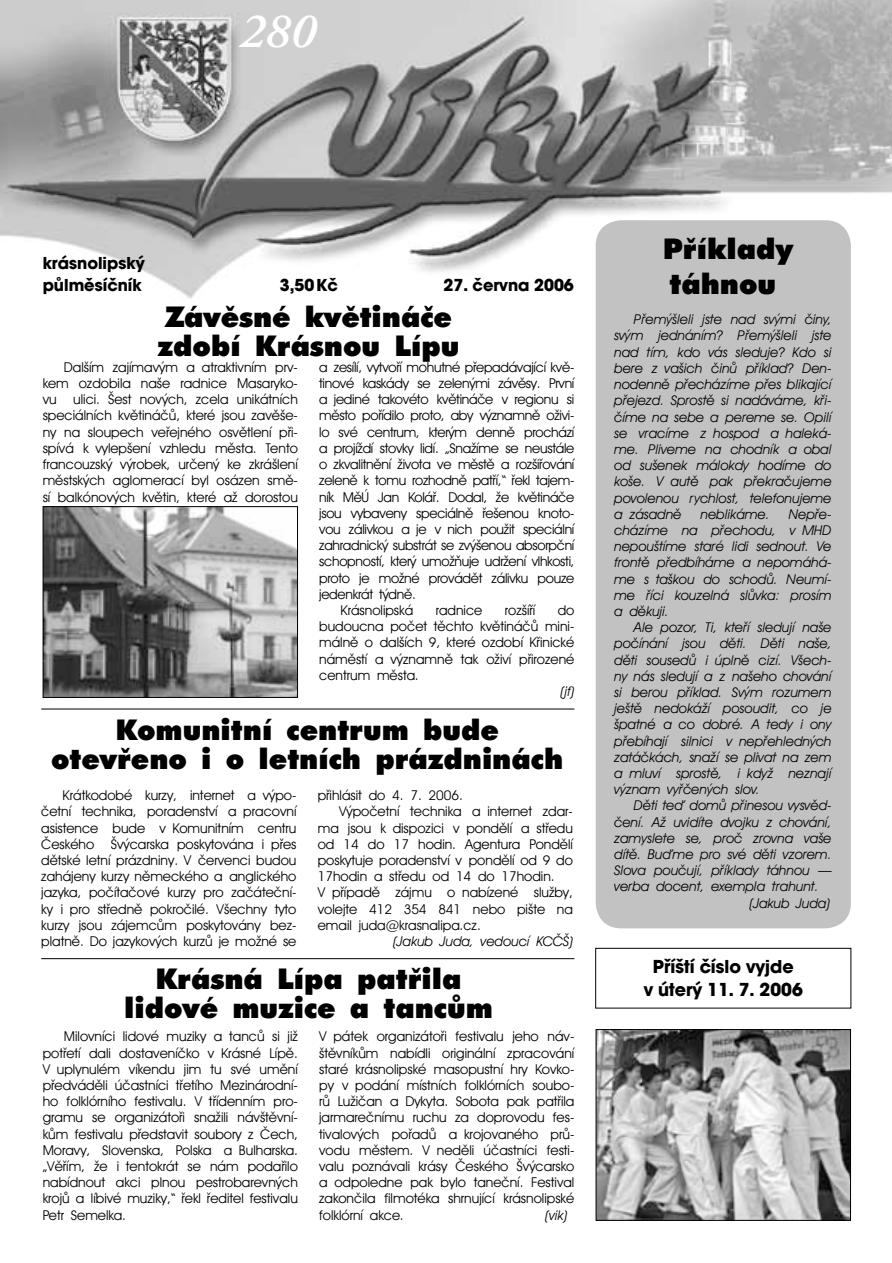
<style>
.page{position:relative;width:892px;height:1263px;background:#fff}
.page>*{position:absolute;margin:0;border:0;box-sizing:border-box;transform-origin:0 0}
.t1{font:italic 600 49.5px "Adobe Garamond Pro";color:#fff}
.t2{font:900 28.5px/28.5px "Futura X Blk BTCE Extra";color:#000}
.t3{font:700 19.5px/23.4px "Avant Gar Got Itc TCE";color:#000;text-align:center}
.t4{font:700 18px/21.6px "Avant Gar Got Itc TCE";color:#000}
.t5{font:13.5px/16.2px "Avant Garde Bk BTCE Book";letter-spacing:-.02em;color:#000;text-align:justify}
.t6{font:italic 13.5px/16.2px "Avant Garde Bk BTCE Book";color:#000;text-align:justify}
.t7{font:13.5px "Avant Garde Bk BTCE Book";color:#000}
</style>
<div class="page">
<img style="left:0;top:0;width:892px;height:299px">
<div style="left:595px;top:220px;width:256px;height:708px;background:#c2c2c2;border-radius:26px"></div>
<hr style="left:41px;top:708px;width:533px;height:1px;background:#000">
<img style="left:45px;top:508px;width:251px;height:188px">
<div style="left:43px;top:506px;width:255px;height:192px;border:1px solid #000"></div>
<svg style="left:41px;top:947px;width:810px;height:274px"></svg>
<h1 class="t1" style="left:239px;top:12px;width:77px">280</h1>
<h3 class="t4" style="left:43px;top:252px;width:104px">krásnolipský půlměsíčník</h3>
<h3 class="t4" style="left:280px;top:274px;width:60px">3,50 Kč</h3>
<h3 class="t4" style="left:443px;top:274px;width:132px">27. června 2006</h3>
<h2 class="t2" style="left:158px;top:302px;width:303px">Závěsné květináče zdobí Krásnou Lípu</h2>
<p class="t5" style="left:43px;top:359px;width:257px;text-indent:21px">Dalším zajímavým a atraktivním prv&shy;kem ozdobila naše radnice Masaryko&shy;vu ulici. Šest nových, zcela unikátních speciálních květináčů, které jsou zavěše&shy;ny na sloupech veřejného osvětlení při&shy;spívá k vylepšení vzhledu města. Tento francouzský výrobek, určený ke zkrášlení městských aglomerací byl osázen smě&shy;sí balkónových květin, které až dorostou</p>
<p class="t5" style="left:319px;top:359px;width:257px">a zesílí, vytvoří mohutné přepadávající kvě-</p>
<p class="t5" style="left:319px;top:375px;width:257px">tinové kaskády se zelenými závěsy. První</p>
<p class="t5" style="left:319px;top:391px;width:257px">a jediné takovéto květináče v regionu si</p>
<p class="t5" style="left:319px;top:407px;width:257px">město pořídilo proto, aby významně oživi-</p>
<p class="t5" style="left:319px;top:424px;width:257px">lo své centrum, kterým denně prochází</p>
<p class="t5" style="left:319px;top:440px;width:257px">a projíždí stovky lidí. „Snažíme se neustále</p>
<p class="t5" style="left:319px;top:456px;width:257px">o zkvalitnění života ve městě a rozšiřování</p>
<p class="t5" style="left:319px;top:472px;width:257px">zeleně k tomu rozhodně patří,“ řekl tajem-</p>
<p class="t5" style="left:319px;top:488px;width:257px">ník MěÚ Jan Kolář. Dodal, že květináče</p>
<p class="t5" style="left:319px;top:505px;width:257px">jsou vybaveny speciálně řešenou knoto-</p>
<p class="t5" style="left:319px;top:521px;width:257px">vou zálivkou a je v nich použit speciální</p>
<p class="t5" style="left:319px;top:537px;width:257px">zahradnický substrát se zvýšenou absorpční</p>
<p class="t5" style="left:319px;top:553px;width:257px">schopností, který umožňuje udržení vlhkosti,</p>
<p class="t5" style="left:319px;top:569px;width:257px">proto je možné provádět zálivku pouze</p>
<p class="t5" style="left:319px;top:586px;width:98px">jedenkrát týdně.</p>
<p class="t7" style="left:340px;top:602px;width:74px">Krásnolipská</p>
<p class="t7" style="left:436px;top:602px;width:48px">radnice</p>
<p class="t7" style="left:505px;top:602px;width:32px">rozšíří</p>
<p class="t5" style="left:319px;top:602px;width:257px;text-indent:238px">do budoucna počet těchto květináčů mini&shy;málně o dalších 9, které ozdobí Křinické náměstí a významně tak oživí přirozené centrum města.</p>
<p class="t6" style="left:561px;top:683px;width:15px">(jf)</p>
<h2 class="t2" style="left:51px;top:715px;width:513px;text-align:center">Komunitní centrum bude otevřeno i o letních prázdninách</h2>
<p class="t5" style="left:41px;top:787px;width:257px;text-indent:21px">Krátkodobé kurzy, internet a výpo&shy;četní technika, poradenství a pracovní asistence bude v Komunitním centru Českého Švýcarska poskytována i přes dětské letní prázdniny. V červenci budou zahájeny kurzy německého a anglického jazyka, počítačové kurzy pro začáteční&shy;ky i pro středně pokročilé. Všechny tyto kurzy jsou zájemcům poskytovány bez&shy;platně. Do jazykových kurzů je možné se</p>
<p class="t7" style="left:318px;top:787px;width:147px">přihlásit do 4. 7. 2006.</p>
<p class="t7" style="left:339px;top:803px;width:235px">Výpočetní technika a internet zdar-</p>
<p class="t7" style="left:318px;top:819px;width:257px">ma jsou k dispozici v pondělí a středu</p>
<p class="t7" style="left:318px;top:836px;width:257px">od 14 do 17 hodin. Agentura Pondělí</p>
<p class="t7" style="left:318px;top:852px;width:257px">poskytuje poradenství v pondělí od 9 do</p>
<p class="t7" style="left:318px;top:868px;width:238px">17hodin a středu od 14 do 17hodin.</p>
<p class="t7" style="left:318px;top:884px;width:257px">V případě zájmu o nabízené služby,</p>
<p class="t7" style="left:318px;top:900px;width:257px">volejte 412 354 841 nebo pište na</p>
<p class="t7" style="left:318px;top:917px;width:165px">email juda@krasnalipa.cz.</p>
<p class="t6" style="left:393px;top:933px;width:181px">(Jakub Juda, vedoucí KCČŠ)</p>
<h2 class="t2" style="left:124px;top:964px;width:370px;text-align:center">Krásná Lípa patřila lidové muzice a tancům</h2>
<p class="t5" style="left:43px;top:1028px;width:257px;text-indent:21px">Milovníci lidové muziky a tanců si již potřetí dali dostaveníčko v Krásné Lípě.<br>V uplynulém víkendu jim tu své umění předváděli účastníci třetího Mezinárodní&shy;ho folklórního festivalu. V třídenním pro&shy;gramu se organizátoři snažili návštěvní&shy;kům festivalu představit soubory z Čech, Moravy, Slovenska, Polska a Bulharska. „Věřím, že i tentokrát se nám podařilo nabídnout akci plnou pestrobarevných krojů a líbivé muziky,“ řekl ředitel festivalu Petr Semelka.</p>
<p class="t5" style="left:319px;top:1028px;width:257px">V pátek organizátoři festivalu jeho náv&shy;štěvníkům nabídli originální zpracování staré krásnolipské masopustní hry Kovko&shy;py v podání místních folklórních soubo&shy;rů Lužičan a Dykyta. Sobota pak patřila jarmarečnímu ruchu za doprovodu fes&shy;tivalových pořadů a krojovaného prů&shy;vodu městem. V neděli účastníci festi&shy;valu poznávali krásy Českého Švýcarsko a odpoledne pak bylo taneční. Festival zakončila filmotéka shrnující krásnolipské folklórní akce.</p>
<p class="t6" style="left:545px;top:1206px;width:23px">(vik)</p>
<h2 class="t2" style="left:663px;top:232px;width:132px;line-height:34.2px">Příklady táhnou</h2>
<p class="t6" style="left:614px;top:311px;width:219px;text-indent:20px">Přemýšleli jste nad svými činy, svým jednáním? Přemýšleli jste nad tím, kdo vás sleduje? Kdo si bere z vašich činů příklad? Den&shy;nodenně přecházíme přes blikající přejezd. Sprostě si nadáváme, kři&shy;číme na sebe a pereme se. Opilí se vracíme z hospod a haleká&shy;me. Pliveme na chodník a obal od sušenek málokdy hodíme do koše. V autě pak překračujeme povolenou rychlost, telefonujeme a zásadně</p>
<p class="t6" style="left:614px;top:506px;width:219px;text-indent:174px">Nepře&shy;cházíme na přechodu, v MHD nepouštíme staré lidi sednout. Ve frontě předbíháme a nepomáhá&shy;me s taškou do schodů. Neumí&shy;me říci kouzelná slůvka: prosím a děkuji.</p>
<p class="t6" style="left:614px;top:619px;width:219px;text-indent:20px">Ale pozor, Ti, kteří sledují naše počínání jsou děti. Děti naše, děti sousedů i úplně cizí. Všech&shy;ny nás sledují a z našeho chování si berou příklad. Svým rozumem ještě nedokáží posoudit, co je špatné a co dobré. A tedy i ony přebíhají silnici v nepřehledných zatáčkách, snaží se plivat na zem a mluví sprostě, i když neznají význam vyřčených slov.</p>
<p class="t6" style="left:634px;top:797px;width:199px">Děti teď domů přinesou vysvěd-</p>
<p class="t6" style="left:614px;top:813px;width:219px">čení. Až uvidíte dvojku z chování,</p>
<p class="t6" style="left:614px;top:830px;width:219px">zamyslete se, proč zrovna vaše</p>
<p class="t6" style="left:614px;top:846px;width:219px">dítě. Buďme pro své děti vzorem.</p>
<p class="t6" style="left:614px;top:862px;width:219px">Slova poučují, příklady táhnou –</p>
<p class="t6" style="left:614px;top:878px;width:206px">verba docent, exempla trahunt.</p>
<p class="t6" style="left:749px;top:894px;width:82px">(Jakub Juda)</p>
<p class="t6" style="left:700px;top:506px;width:70px">neblikáme.</p>
<h3 class="t3" style="left:644px;top:954px;width:160px">Příští číslo vyjde<br>v úterý 11. 7. 2006</h3>
</div>
